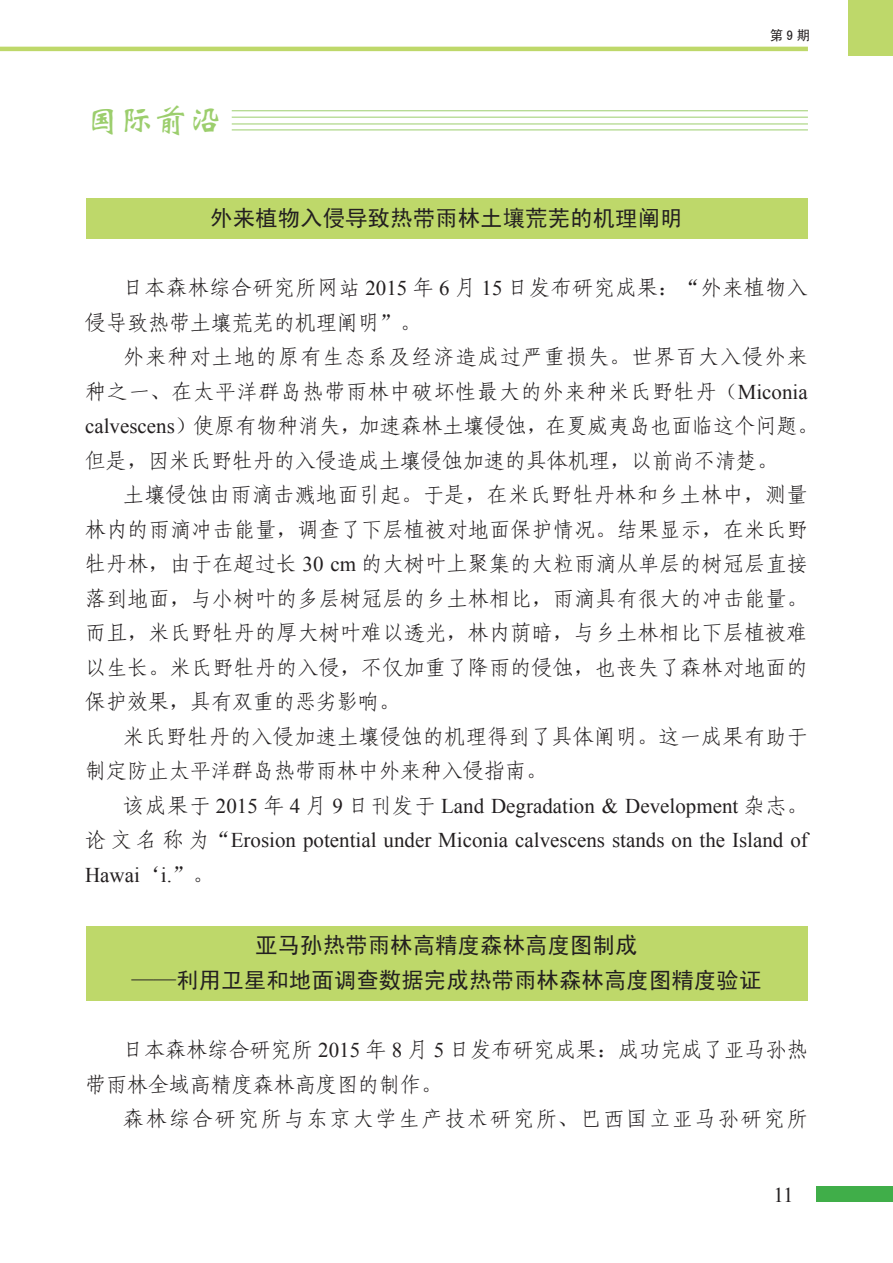
<style>
.page{position:relative;width:893px;height:1263px;background:#fff}
.page>*{position:absolute;margin:0;border:0;box-sizing:border-box;transform-origin:0 0}
.栏目{font:34.5px "ST Xinwei";color:#9cce6d}
.标题{font:22.5px "Sim Hei";color:#231f20}
.正文{font:21px/34.5px "Fang Song GB2312";letter-spacing:.015em;color:#231f20}
.正文-2{font:21px/34.5px "Fang Song GB2312";letter-spacing:.04em;color:#231f20}
.正文-3{font:21px/34.5px "Times New Roman";color:#231f20;text-align:justify}
.正文-4{font:21px "Fang Song GB2312";letter-spacing:.095em;color:#231f20}
.t1{font:13.5px "Sim Hei";color:#231f20}
.s1{font-family:"Times New Roman"}
.s2{font-family:"Sim Sun"}
.s3{font-family:"Fang Song GB2312"}
</style>
<div class="page">
<hr style="left:0;top:47px;width:808px;height:4px;background:#bed86a">
<div style="left:848px;top:0;width:45px;height:55px;background:#bed86a"></div>
<div style="left:816px;top:1186px;width:77px;height:16px;background:#40ae49"></div>
<div style="left:86px;top:926px;width:721px;height:74px;background:#bed86a"></div>
<div style="left:87px;top:198px;width:721px;height:41px;background:#bed86a"></div>
<hr style="left:232px;top:130px;width:576px;height:1px;background:#9cce6d">
<hr style="left:232px;top:124px;width:576px;height:1px;background:#9cce6d">
<hr style="left:232px;top:117px;width:576px;height:1px;background:#9cce6d">
<hr style="left:232px;top:111px;width:576px;height:1px;background:#9cce6d">
<p class="栏目" style="left:85px;top:102px;width:139px">国际前沿</p>
<p class="标题" style="left:210px;top:207px;width:474px">外来植物入侵导致热带雨林土壤荒芜的机理阐明</p>
<p class="t1" style="left:770px;top:28px;width:42px">第9期</p>
<p class="正文" style="left:85px;top:270px;width:725px;text-indent:38px">日本森林综合研究所网站 <span class="s1">2015</span> 年 <span class="s1">6</span> 月 <span class="s1">15</span> 日发布研究成果<span class="s2">：“</span>外来植物入侵导致热带土壤荒芜的机理阐明<span class="s2">”。</span></p>
<p class="正文-2" style="left:85px;top:339px;width:735px;text-indent:38px">外来种对土地的原有生态系及经济造成过严重损失<span class="s2">。</span>世界百大入侵外来种之一<span class="s2">、</span>在太平洋群岛热带雨林中破坏性最大的外来种米氏野牡丹<span class="s2">（</span><span class="s1">Miconia calvescens</span><span class="s2">）</span>使原有物种消失<span class="s2">，</span>加速森林土壤侵蚀<span class="s2">，</span>在夏威夷岛也面临这个问题<span class="s2">。</span>但是<span class="s2">，</span>因米氏野牡丹的入侵造成土壤侵蚀加速的具体机理<span class="s2">，</span>以前尚不清楚<span class="s2">。</span></p>
<p class="正文" style="left:85px;top:477px;width:724px;text-align:justify;text-indent:38px">土壤侵蚀由雨滴击溅地面引起<span class="s2">。</span>于是<span class="s2">，</span>在米氏野牡丹林和乡土林中<span class="s2">，</span>测量林内的雨滴冲击能量<span class="s2">，</span>调查了下层植被对地面保护情况<span class="s2">。</span>结果显示<span class="s2">，</span>在米氏野牡丹林<span class="s2">，</span>由于在超过长 <span class="s1">30 cm</span> 的大树叶上聚集的大粒雨滴从单层的树冠层直接落到地面<span class="s2">，</span>与小树叶的多层树冠层的乡土林相比<span class="s2">，</span>雨滴具有很大的冲击能量<span class="s2">。</span>而且<span class="s2">，</span>米氏野牡丹的厚大树叶难以透光<span class="s2">，</span>林内荫暗<span class="s2">，</span>与乡土林相比下层植被难以生长<span class="s2">。</span>米氏野牡丹的入侵<span class="s2">，</span>不仅加重了降雨的侵蚀<span class="s2">，</span>也丧失了森林对地面的保护效果<span class="s2">，</span>具有双重的恶劣影响<span class="s2">。</span></p>
<p class="正文" style="left:85px;top:719px;width:724px;text-indent:38px">米氏野牡丹的入侵加速土壤侵蚀的机理得到了具体阐明<span class="s2">。</span>这一成果有助于制定防止太平洋群岛热带雨林中外来种入侵指南<span class="s2">。</span></p>
<p class="正文-3" style="left:85px;top:788px;width:724px;text-indent:38px"><span class="s3">该成果于</span> 2015 <span class="s3">年</span> 4 <span class="s3">月</span> 9 <span class="s3">日刊发于</span> Land Degradation &amp; Development <span class="s3">杂志</span><span class="s2">。</span><span class="s3">论文名称为</span><span class="s2">“</span>Erosion potential under Miconia calvescens stands on the Island of Hawai<span class="s2">‘</span>i.<span class="s2">”。</span></p>
<p class="标题" style="left:255px;top:934px;width:384px">亚马孙热带雨林高精度森林高度图制成</p>
<p class="标题" style="left:131px;top:969px;width:632px">——利用卫星和地面调查数据完成热带雨林森林高度图精度验证</p>
<p class="正文" style="left:85px;top:1032px;width:724px;text-indent:38px">日本森林综合研究所 <span class="s1">2015</span> 年 <span class="s1">8</span> 月 <span class="s1">5</span> 日发布研究成果<span class="s2">：</span>成功完成了亚马孙热带雨林全域高精度森林高度图的制作<span class="s2">。</span></p>
<p class="正文-4" style="left:123px;top:1108px;width:686px">森林综合研究所与东京大学生产技术研究所<span class="s2">、</span>巴西国立亚马孙研究所</p>
<p class="正文-3" style="left:773px;top:1178px;width:22px">11</p>
</div>
